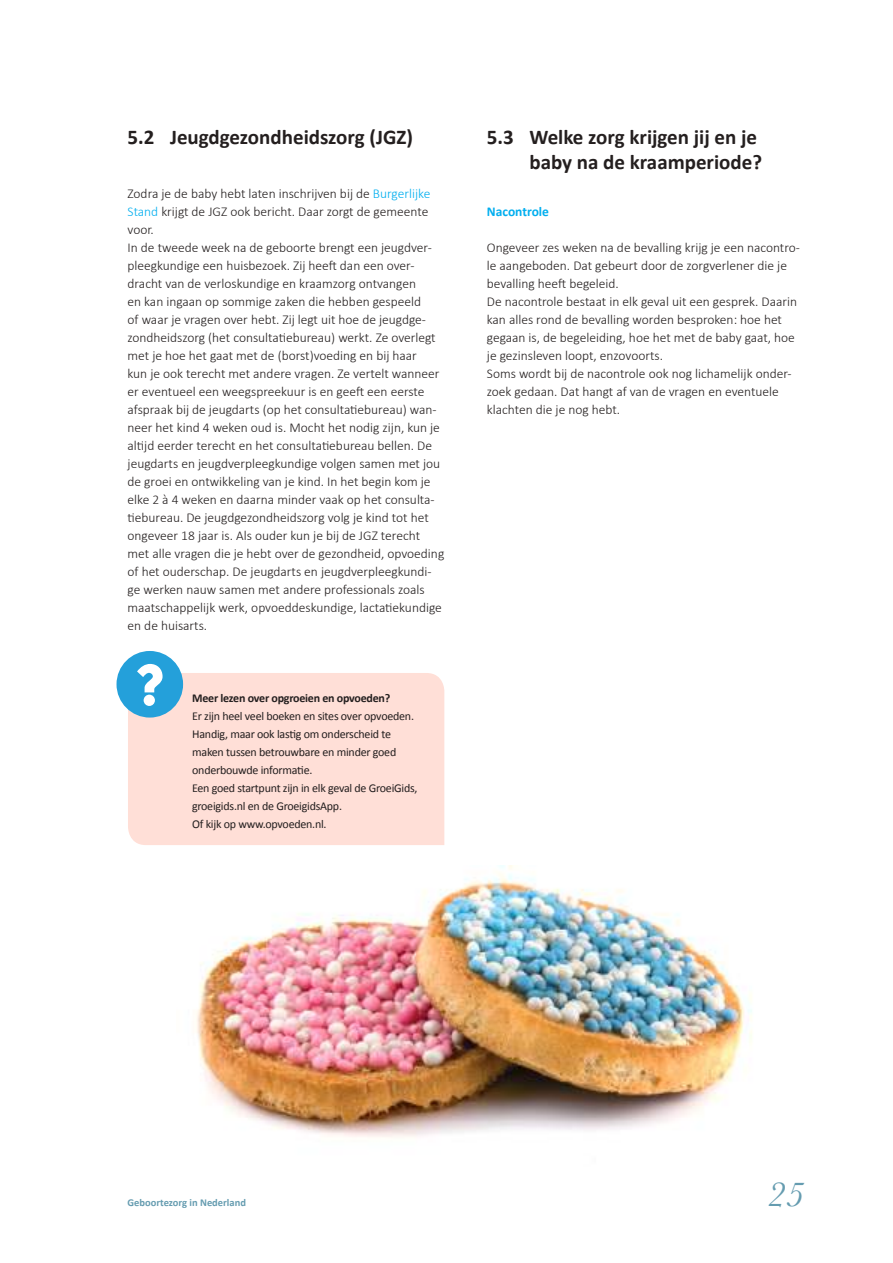
<style>
.page{position:relative;width:893px;height:1263px;background:#fff}
.page>*{position:absolute;margin:0;border:0;box-sizing:border-box;transform-origin:0 0}
.t1{font:italic 36px "Baskerville";color:#659cb0}
.t2{font:700 21px/25.2px "Calibri";color:#241f1f;text-align:right}
.t3{font:300 13.5px/18px "Calibri";color:#241f1f}
.t4{font:700 13.5px "Calibri";color:#00aeef}
.t5{font:12px/18px "Calibri";letter-spacing:-.02em;color:#241f1f}
.t6{font:700 12px "Calibri";letter-spacing:-.02em;color:#241f1f}
.t7{font:700 10.5px "Calibri";color:#659cb0}
.s1{color:#00aeef}
</style>
<div class="page">
<div style="left:128px;top:673px;width:316px;height:172px;background:#ffdfd7"></div>
<div style="left:117px;top:651px;width:66px;height:66px;background:#24a0da;border-radius:50%"></div>
<svg style="left:137px;top:664px;width:26px;height:28px"></svg>
<div style="left:144px;top:695px;width:11px;height:11px;background:#fff;border-radius:50%"></div>
<img style="left:196px;top:865px;width:556px;height:273px">
<h2 class="t2" style="left:128px;top:124px;width:287px">5.2 Jeugdgezondheidszorg (JGZ)</h2>
<p class="t3" style="left:128px;top:184px;width:318px">Zodra je de baby hebt laten inschrijven bij de <span class="s1">Burgerlijke Stand</span> krijgt de JGZ ook bericht. Daar zorgt de gemeente voor.<br>In de tweede week na de geboorte brengt een jeugdver&shy;pleegkundige een huisbezoek. Zij heeft dan een over&shy;dracht van de verloskundige en kraamzorg ontvangen<br>en kan ingaan op sommige zaken die hebben gespeeld<br>of waar je vragen over hebt. Zij legt uit hoe de jeugdge&shy;zondheidszorg (het consultatiebureau) werkt. Ze overlegt met je hoe het gaat met de (borst)voeding en bij haar<br>kun je ook terecht met andere vragen. Ze vertelt wanneer er eventueel een weegspreekuur is en geeft een eerste afspraak bij de jeugdarts (op het consultatiebureau) wan&shy;neer het kind 4 weken oud is. Mocht het nodig zijn, kun je altijd eerder terecht en het consultatiebureau bellen. De jeugdarts en jeugdverpleegkundige volgen samen met jou de groei en ontwikkeling van je kind. In het begin kom je elke 2 à 4 weken en daarna minder vaak op het consulta&shy;tiebureau. De jeugdgezondheidszorg volg je kind tot het ongeveer 18 jaar is. Als ouder kun je bij de JGZ terecht met alle vragen die je hebt over de gezondheid, opvoeding of het ouderschap. De jeugdarts en jeugdverpleegkundi&shy;ge werken nauw samen met andere professionals zoals maatschappelijk werk, opvoeddeskundige, lactatiekundige en de huisarts.</p>
<p class="t6" style="left:192px;top:690px;width:200px">Meer lezen over opgroeien en opvoeden?</p>
<p class="t5" style="left:192px;top:707px;width:227px">Er zijn heel veel boeken en sites over opvoeden.<br>Handig, maar ook lastig om onderscheid te maken tussen betrouwbare en minder goed onderbouwde informatie.<br>Een goed startpunt zijn in elk geval de GroeiGids, groeigids.nl en de GroeigidsApp.<br>Of kijk op www.opvoeden.nl.</p>
<h2 class="t2" style="left:487px;top:124px;width:277px">5.3 Welke zorg krijgen jij en je baby na de kraamperiode?</h2>
<p class="t4" style="left:487px;top:203px;width:64px">Nacontrole</p>
<p class="t3" style="left:487px;top:238px;width:315px">Ongeveer zes weken na de bevalling krijg je een nacontro&shy;le aangeboden. Dat gebeurt door de zorgverlener die je bevalling heeft begeleid.<br>De nacontrole bestaat in elk geval uit een gesprek. Daarin kan alles rond de bevalling worden besproken: hoe het gegaan is, de begeleiding, hoe het met de baby gaat, hoe je gezinsleven loopt, enzovoorts.<br>Soms wordt bij de nacontrole ook nog lichamelijk onder&shy;zoek gedaan. Dat hangt af van de vragen en eventuele klachten die je nog hebt.</p>
<p class="t7" style="left:128px;top:1196px;width:120px">Geboortezorg in Nederland</p>
<h1 class="t1" style="left:768px;top:1170px;width:37px">25</h1>
</div>
